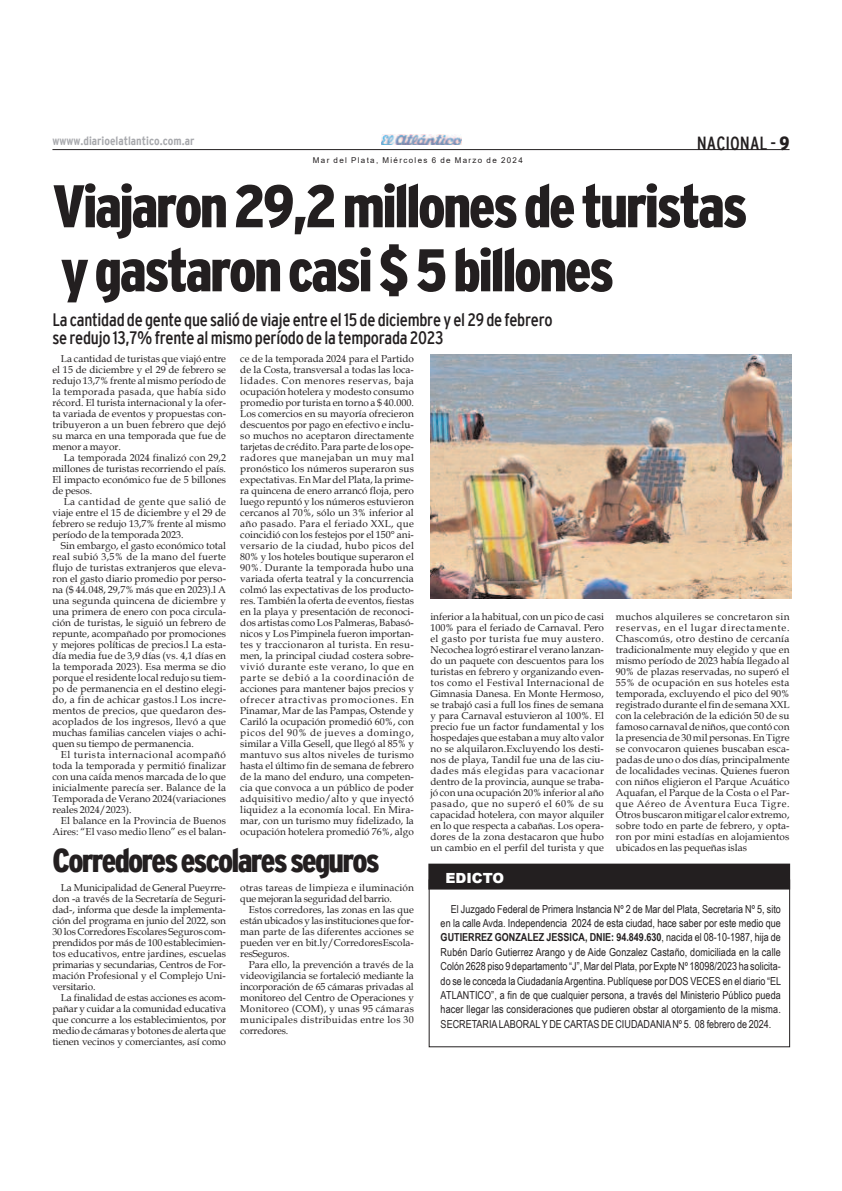
<style>
.page{position:relative;width:842px;height:1191px;background:#fff}
.page>*{position:absolute;margin:0;border:0;box-sizing:border-box;transform-origin:0 0}
.t1{font:900 condensed 60px/64px "Interstate";letter-spacing:-.045em;color:#231f20}
.t2{font:900 condensed 33px "Interstate";letter-spacing:-.055em;color:#231f20}
.t3{font:condensed 19px "Interstate";color:#231f20}
.t4{font:condensed 18px/18px "Interstate";letter-spacing:-.015em;color:#231f20}
.t5{font:900 14px "Arial";color:#fff}
.t6{font:700 condensed 12px "Interstate";color:#a8a9ad}
.t7{font:11px/14.4px "Arial Narrow";color:#231f20;text-align:justify}
.t8{font:10px/11px "Book Antiqua";color:#231f20;text-align:justify}
.t9{font:8px "Arial";letter-spacing:.165em;color:#231f20}
.s1{font-weight:900}
.s2{font-weight:700}
</style>
<div class="page">
<hr style="left:52px;top:149px;width:737px;height:1px;background:#231f20">
<img style="left:381px;top:135px;width:80px;height:9px">
<img style="left:430px;top:355px;width:362px;height:243px">
<div style="left:428px;top:863px;width:362px;height:26px;background:#231f20"></div>
<p class="t6" style="left:52px;top:134px;width:143px">wwww.diarioelatlantico.com.ar</p>
<h3 class="t3" style="left:697px;top:133px;width:94px">NACIONAL - <span class="s1">9</span></h3>
<h1 class="t1" style="left:52px;top:174px;width:697px">Viajaron29,2millonesdeturistas ygastaroncasi$5billones</h1>
<p class="t9" style="left:313px;top:155px;width:211px">Mar del Plata, Miércoles 6 de Marzo de 2024</p>
<h3 class="t4" style="left:52px;top:310px;width:502px">La cantidad de gente que salió de viaje entre el15 de diciembre y el 29 de febrero se redujo 13,7%frente almismo período de la temporada 2023</h3>
<p class="t8" style="left:52px;top:353px;width:175px;text-indent:9px">La cantidad de turistas que viajó entre el 15 de diciembre y el 29 de febrero se redujo 13,7% frente al mismo período de la temporada pasada, que había sido récord. El turista internacional y la ofer&shy;ta variada de eventos y propuestas con&shy;tribuyeron a un buen febrero que dejó su marca en una temporada que fue de menor a mayor.</p>
<p class="t8" style="left:52px;top:452px;width:175px;text-indent:11px">La temporada 2024 finalizó con 29,2 millones de turistas recorriendo el país.<br>El impacto económico fue de 5 billones de pesos.</p>
<p class="t8" style="left:52px;top:496px;width:175px;text-indent:11px">La cantidad de gente que salió de viaje entre el 15 de diciembre y el 29 de febrero se redujo 13,7% frente al mismo período de la temporada 2023.</p>
<p class="t8" style="left:52px;top:540px;width:175px;text-indent:9px">Sin embargo, el gasto económico total real subió 3,5% de la mano del fuerte flujo de turistas extranjeros que eleva&shy;ron el gasto diario promedio por perso&shy;na ($ 44.048, 29,7% más que en 2023).l A una segunda quincena de diciembre y una primera de enero con poca circula&shy;ción de turistas, le siguió un febrero de repunte, acompañado por promociones y mejores políticas de precios.l La esta&shy;día media fue de 3,9 días (vs. 4,1 días en la temporada 2023). Esa merma se dio porque el residente local redujo su tiem&shy;po de permanencia en el destino elegi&shy;do, a fin de achicar gastos.l Los incre&shy;mentos de precios, que quedaron des&shy;acoplados de los ingresos, llevó a que muchas familias cancelen viajes o achi&shy;quen su tiempo de permanencia.</p>
<p class="t8" style="left:52px;top:749px;width:175px;text-indent:9px">El turista internacional acompañó toda la temporada y permitió finalizar con una caída menos marcada de lo que inicialmente parecía ser. Balance de la Temporada de Verano 2024(variaciones reales 2024/2023).</p>
<p class="t8" style="left:52px;top:815px;width:175px;text-align:right">El balance en la Provincia de Buenos<br>Aires: “El vaso medio lleno” es el balan-</p>
<p class="t8" style="left:240px;top:353px;width:175px">ce de la temporada 2024 para el Partido de la Costa, transversal a todas las loca&shy;lidades. Con menores reservas, baja ocupación hotelera y modesto consumo promedio por turista en torno a $ 40.000.<br>Los comercios en su mayoría ofrecieron descuentos por pago en efectivo e inclu&shy;so muchos no aceptaron directamente tarjetas de crédito. Para parte de los ope&shy;radores que manejaban un muy mal pronóstico los números superaron sus expectativas. En Mar del Plata, la prime&shy;ra quincena de enero arrancó floja, pero luego repuntó y los números estuvieron cercanos al 70%, sólo un 3% inferior al año pasado. Para el feriado XXL, que coincidió con los festejos por el 150° ani&shy;versario de la ciudad, hubo picos del 80% y los hoteles boutique superaron el 90%. Durante la temporada hubo una variada oferta teatral y la concurrencia colmó las expectativas de los producto&shy;res. También la oferta de eventos, fiestas en la playa y presentación de reconoci&shy;dos artistas como Los Palmeras, Babasó&shy;nicos y Los Pimpinela fueron importan&shy;tes y traccionaron al turista. En resu&shy;men, la principal ciudad costera sobre&shy;vivió durante este verano, lo que en parte se debió a la coordinación de acciones para mantener bajos precios y ofrecer atractivas promociones. En Pinamar, Mar de las Pampas, Ostende y Cariló la ocupación promedió 60%, con picos del 90% de jueves a domingo, similar a Villa Gesell, que llegó al 85% y mantuvo sus altos niveles de turismo hasta el último fin de semana de febrero de la mano del enduro, una competen&shy;cia que convoca a un público de poder adquisitivo medio/alto y que inyectó liquidez a la economía local. En Mira&shy;mar, con un turismo muy fidelizado, la ocupación hotelera promedió 76%, algo</p>
<h2 class="t2" style="left:52px;top:841px;width:329px">Corredoresescolaresseguros</h2>
<p class="t8" style="left:52px;top:882px;width:175px;text-indent:9px">La Municipalidad de General Pueyrre&shy;don -a través de la Secretaría de Seguri&shy;dad-, informa que desde la implementa&shy;ción del programa en junio del 2022, son 30 losCorredoresEscolares Seguros com&shy;prendidos por más de 100 establecimien&shy;tos educativos, entre jardines, escuelas primarias y secundarias, Centros de For&shy;mación Profesional y el Complejo Uni&shy;versitario.</p>
<p class="t8" style="left:52px;top:992px;width:175px;text-indent:9px">La finalidad de estas acciones es acom&shy;pañar y cuidar a la comunidad educativa que concurre a los establecimientos, por mediode cámarasybotonesde alertaque tienen vecinos y comerciantes, así como</p>
<p class="t8" style="left:240px;top:882px;width:175px">otras tareas de limpieza e iluminación que mejoran la seguridad del barrio.</p>
<p class="t8" style="left:240px;top:904px;width:175px;text-indent:9px">Estos corredores, las zonas en las que están ubicados y las instituciones que for&shy;man parte de las diferentes acciones se pueden ver en bit.ly/CorredoresEscola&shy;resSeguros.</p>
<p class="t8" style="left:240px;top:959px;width:175px;text-indent:8px">Para ello, la prevención a través de la videovigilancia se fortaleció mediante la incorporación de 65 cámaras privadas al monitoreo del Centro de Operaciones y Monitoreo (COM), y unas 95 cámaras municipales distribuidas entre los 30 corredores.</p>
<p class="t8" style="left:430px;top:611px;width:175px">inferior a la habitual, con un pico de casi 100% para el feriado de Carnaval. Pero el gasto por turista fue muy austero.<br>Necochea logró estirar el verano lanzan&shy;do un paquete con descuentos para los turistas en febrero y organizando even&shy;tos como el Festival Internacional de Gimnasia Danesa. En Monte Hermoso, se trabajó casi a full los fines de semana y para Carnaval estuvieron al 100%. El precio fue un factor fundamental y los hospedajes que estaban a muy alto valor no se alquilaron.Excluyendo los desti&shy;nos de playa, Tandil fue una de las ciu&shy;dades más elegidas para vacacionar dentro de la provincia, aunque se traba&shy;jó con una ocupación 20% inferior al año pasado, que no superó el 60% de su capacidad hotelera, con mayor alquiler en lo que respecta a cabañas. Los opera&shy;dores de la zona destacaron que hubo un cambio en el perfil del turista y que</p>
<p class="t8" style="left:616px;top:611px;width:175px">muchos alquileres se concretaron sin reservas, en el lugar directamente.<br>Chascomús, otro destino de cercanía tradicionalmente muy elegido y que en mismo período de 2023 había llegado al 90% de plazas reservadas, no superó el 55% de ocupación en sus hoteles esta temporada, excluyendo el pico del 90% registrado durante el fin de semana XXL con la celebración de la edición 50 de su famoso carnaval de niños, que contó con la presencia de 30 mil personas. En Tigre se convocaron quienes buscaban esca&shy;padas de uno o dos días, principalmente de localidades vecinas. Quienes fueron con niños eligieron el Parque Acuático Aquafan, el Parque de la Costa o el Par&shy;que Aéreo de Aventura Euca Tigre.<br>Otros buscaron mitigar el calor extremo, sobre todo en parte de febrero, y opta&shy;ron por mini estadías en alojamientos ubicados en las pequeñas islas</p>
<h3 class="t5" style="left:445px;top:867px;width:60px">EDICTO</h3>
<p class="t7" style="left:441px;top:901px;width:342px;text-indent:10px">El Juzgado Federal de Primera Instancia Nº 2 de Mar del Plata, Secretaria Nº 5, sito en la calle Avda. Independencia 2024 de esta ciudad, hace saber por este medio que <span class="s2">GUTIERREZ GONZALEZ JESSICA, DNIE: 94.849.630</span>, nacida el 08-10-1987, hija de Rubén Darío Gutierrez Arango y de Aide Gonzalez Castaño, domiciliada en la calle Colón 2628 piso 9 departamento “J”,Mar del Plata, por ExpteNº 18098/2023 ha solicita&shy;do se le conceda la CiudadaníaArgentina. Publíquese por DOS VECES en el diario “EL ATLANTICO”, a fin de que cualquier persona, a través del Ministerio Público pueda hacer llegar las consideraciones que pudieren obstar al otorgamiento de la misma.<br>SECRETARIALABORALYDE CARTAS DE CIUDADANIANº 5. 08 febrero de 2024.</p>
</div>
